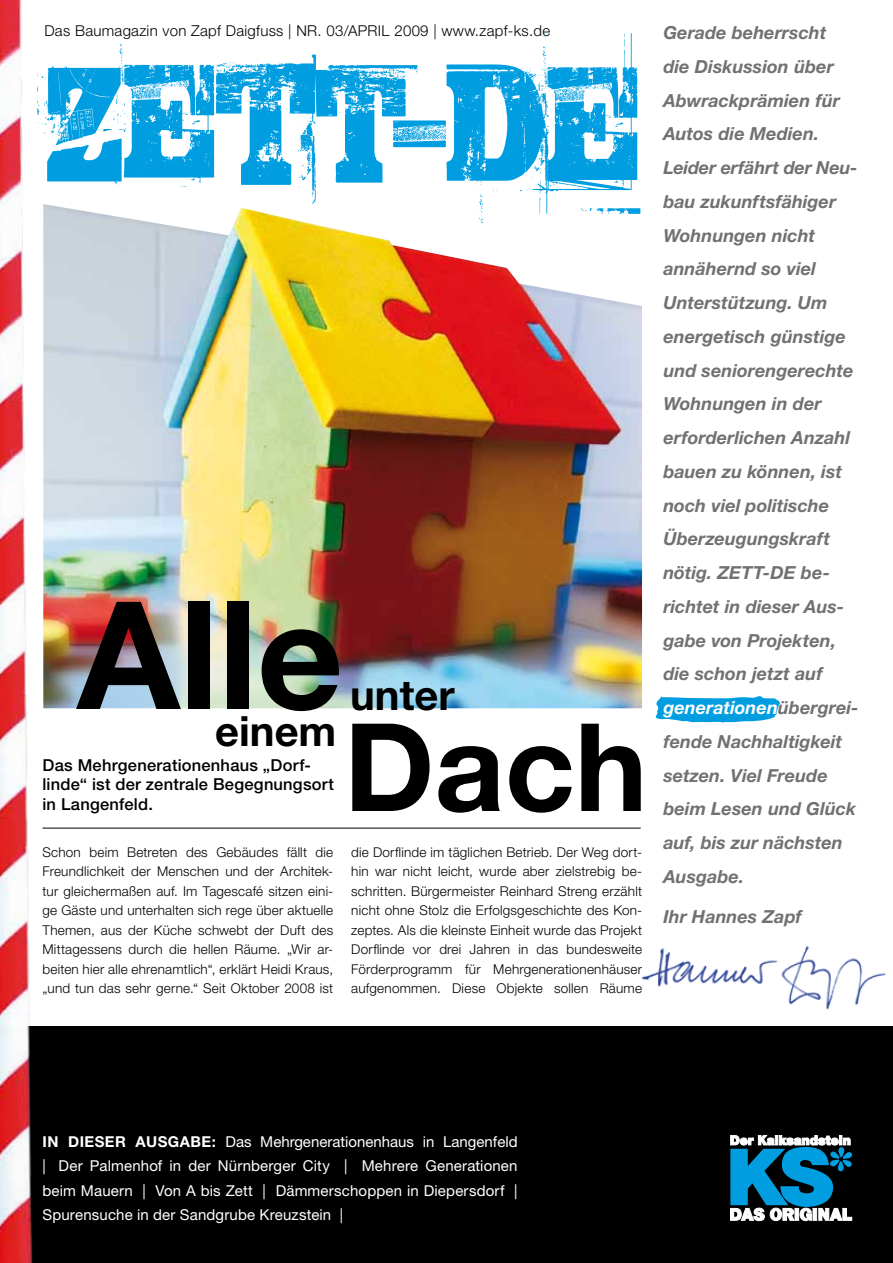
<style>
.page{position:relative;width:893px;height:1263px;background:#fff}
.page>*{position:absolute;margin:0;border:0;box-sizing:border-box;transform-origin:0 0}
.t1{font:700 150px "Helvetica Neue";color:#000}
.t2{font:700 122.25px "Helvetica Neue";color:#000}
.t3{font:700 41.7px "Helvetica Neue";color:#000}
.t4{font:italic 700 18px/33.8px "Helvetica Neue";letter-spacing:.005em;color:#707172}
.t5{font:500 16.5px/19.5px "Helvetica Neue";letter-spacing:.015em;color:#000}
.t6{font:15px/24.3px "Helvetica Neue";letter-spacing:.01em;color:#fff;text-align:justify}
.t7{font:300 15px "Helvetica Neue";letter-spacing:.02em;color:#000}
.t8{font:300 13.5px/19.5px "Helvetica Neue";letter-spacing:.015em;color:#000;text-align:justify}
.s1{color:#fff}
.s2{font-weight:700}
</style>
<div class="page">
<div style="left:0;top:1026px;width:893px;height:237px;background:#000"></div>
<img style="left:0;top:0;width:43px;height:1263px">
<img style="left:641px;top:946px;width:245px;height:64px">
<svg style="left:655px;top:695px;width:126px;height:28px"></svg>
<img style="left:43px;top:208px;width:599px;height:500px">
<svg style="left:37px;top:33px;width:603px;height:190px"></svg>
<hr style="left:43px;top:828px;width:598px;height:1px;background:#000">
<svg style="left:730px;top:1135px;width:122px;height:86px"></svg>
<p class="t7" style="left:44px;top:22px;width:507px">Das Baumagazin von Zapf Daigfuss | NR. 03/APRIL 2009 | www.zapf-ks.de</p>
<h1 class="t1" style="left:77px;top:563px;width:268px">Alle</h1>
<h3 class="t3" style="left:215px;top:705px;width:123px">einem</h3>
<p class="t5" style="left:43px;top:755px;width:293px">Das Mehrgenerationenhaus „Dorf&shy;linde“ ist der zentrale Begegnungsort in Langenfeld.</p>
<h3 class="t3" style="left:350px;top:669px;width:106px">unter</h3>
<h2 class="t2" style="left:344px;top:692px;width:305px">Dach</h2>
<p class="t8" style="left:43px;top:842px;width:292px">Schon beim Betreten des Gebäudes fällt die Freundlichkeit der Menschen und der Architek&shy;tur gleichermaßen auf. Im Tagescafé sitzen eini&shy;ge Gäste und unterhalten sich rege über aktuelle Themen, aus der Küche schwebt der Duft des Mittagessens durch die hellen Räume. „Wir ar&shy;beiten hier alle ehrenamtlich“, erklärt Heidi Kraus, „und tun das sehr gerne.“ Seit Oktober 2008 ist</p>
<p class="t8" style="left:351px;top:842px;width:292px">die Dorflinde im täglichen Betrieb. Der Weg dort&shy;hin war nicht leicht, wurde aber zielstrebig be&shy;schritten. Bürgermeister Reinhard Streng erzählt nicht ohne Stolz die Erfolgsgeschichte des Kon&shy;zeptes. Als die kleinste Einheit wurde das Projekt Dorflinde vor drei Jahren in das bundesweite Förderprogramm für Mehrgenerationenhäuser aufgenommen. Diese Objekte sollen Räume</p>
<p class="t4" style="left:663px;top:15px;width:197px">Gerade beherrscht<br>die Diskussion über<br>Abwrackprämien für<br>Autos die Medien.<br>Leider erfährt der Neu&shy;bau zukunftsfähiger<br>Wohnungen nicht annähernd so viel<br>Unterstützung. Um energetisch günstige und seniorengerechte<br>Wohnungen in der erforderlichen Anzahl bauen zu können, ist noch viel politische<br>Überzeugungskraft nötig. ZETT-DE be&shy;richtet in dieser Aus&shy;gabe von Projekten, die schon jetzt auf <span class="s1">generationen</span>übergrei&shy;fende Nachhaltigkeit setzen. Viel Freude beim Lesen und Glück auf, bis zur nächsten<br>Ausgabe.</p>
<h3 class="t4" style="left:663px;top:899px;width:140px">Ihr Hannes Zapf</h3>
<p class="t6" style="left:43px;top:1129px;width:477px"><span class="s2">IN DIESER AUSGABE:</span> Das Mehrgenerationenhaus in Langenfeld | Der Palmenhof in der Nürnberger City | Mehrere Generationen beim Mauern | Von A bis Zett | Dämmerschoppen in Diepersdorf | Spurensuche in der Sandgrube Kreuzstein |</p>
</div>
